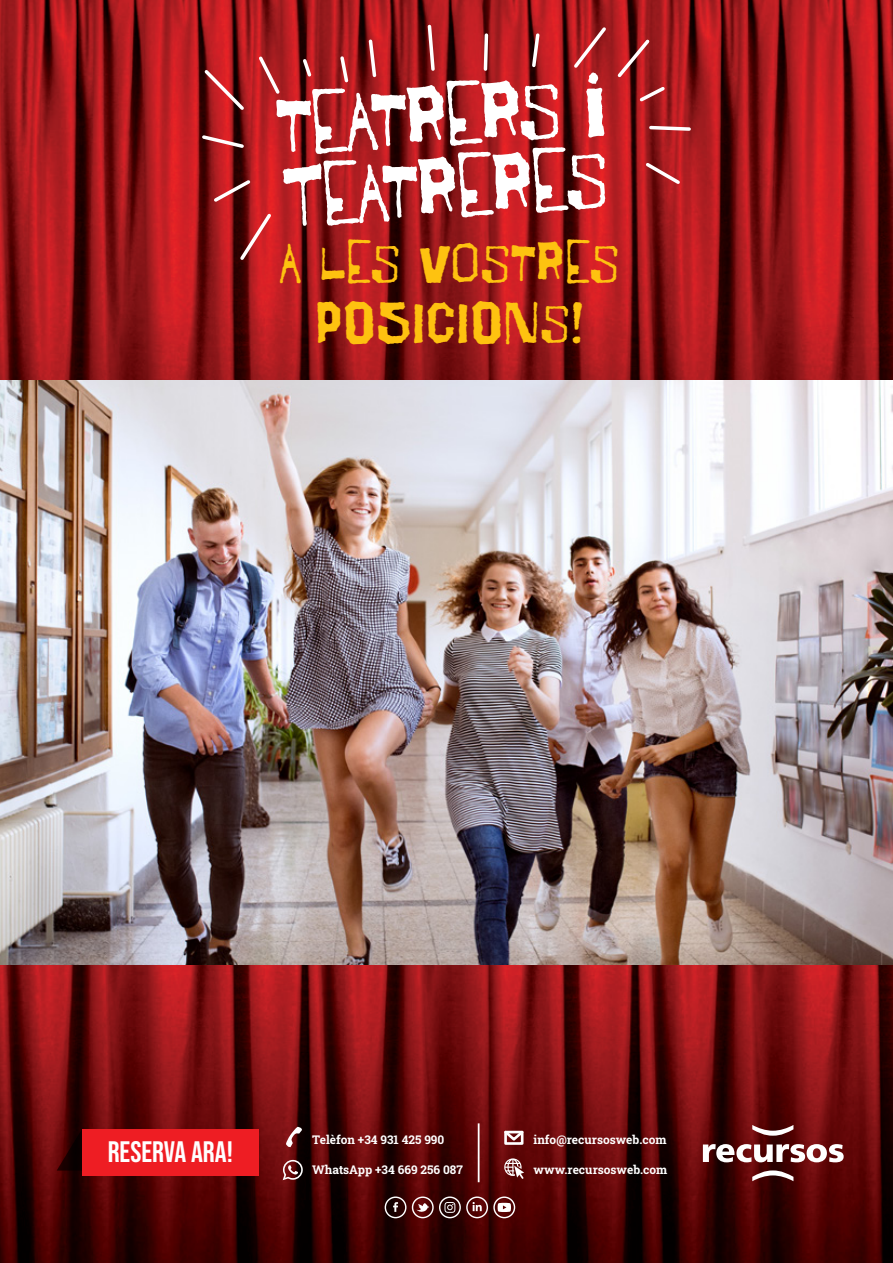
<style>
.page{position:relative;width:893px;height:1263px;background:#fff}
.page>*{position:absolute;margin:0;border:0;box-sizing:border-box;transform-origin:0 0}
.t1{font:67.65px "Folk Rough OT";color:#fff}
.t2{font:46.05px "Folk Rough OT";letter-spacing:-.01em;color:#fec210}
.t3{font:29.55px "Bebas Neue";color:#fff}
.t4{font:11.85px "Roboto Slab";color:#fff}
</style>
<div class="page">
<img style="left:0;top:0;width:893px;height:1263px">
<img style="left:0;top:381px;width:893px;height:584px">
<svg style="left:256px;top:54px;width:26px;height:43px"></svg>
<svg style="left:647px;top:124px;width:46px;height:9px"></svg>
<svg style="left:643px;top:160px;width:40px;height:27px"></svg>
<svg style="left:615px;top:36px;width:53px;height:68px;background:#a6292c"></svg>
<svg style="left:426px;top:23px;width:11px;height:50px"></svg>
<svg style="left:367px;top:37px;width:11px;height:42px"></svg>
<svg style="left:338px;top:54px;width:13px;height:31px"></svg>
<svg style="left:300px;top:56px;width:14px;height:23px"></svg>
<svg style="left:200px;top:133px;width:46px;height:17px"></svg>
<svg style="left:211px;top:177px;width:42px;height:28px"></svg>
<svg style="left:482px;top:32px;width:8px;height:41px"></svg>
<svg style="left:530px;top:31px;width:12px;height:38px"></svg>
<svg style="left:571px;top:24px;width:38px;height:47px;background:#b43135"></svg>
<svg style="left:237px;top:211px;width:37px;height:52px;background:#a92c2f"></svg>
<svg style="left:201px;top:67px;width:46px;height:46px;background:#9a292c"></svg>
<svg style="left:57px;top:1129px;width:25px;height:41px"></svg>
<div style="left:82px;top:1129px;width:177px;height:47px;background:#ee1d23"></div>
<svg style="left:703px;top:1144px;width:141px;height:18px"></svg>
<svg style="left:752px;top:1125px;width:41px;height:11px"></svg>
<svg style="left:752px;top:1170px;width:41px;height:11px"></svg>
<div style="left:412px;top:1196px;width:22px;height:22px;border:1px solid #fff;border-radius:50%"></div>
<svg style="left:416px;top:1203px;width:13px;height:9px"></svg>
<div style="left:439px;top:1196px;width:22px;height:22px;border:1px solid #fff;border-radius:50%"></div>
<div style="left:493px;top:1196px;width:22px;height:22px;border:1px solid #fff;border-radius:50%"></div>
<div style="left:466px;top:1196px;width:22px;height:22px;border:1px solid #fff;border-radius:50%"></div>
<div style="left:385px;top:1196px;width:21px;height:22px;border:1px solid #fff;border-radius:50%"></div>
<svg style="left:393px;top:1202px;width:5px;height:10px"></svg>
<svg style="left:444px;top:1202px;width:11px;height:11px"></svg>
<svg style="left:472px;top:1202px;width:10px;height:9px"></svg>
<svg style="left:498px;top:1203px;width:13px;height:9px"></svg>
<svg style="left:283px;top:1160px;width:20px;height:20px"></svg>
<div style="left:504px;top:1131px;width:19px;height:14px;border:3px solid #fff"></div>
<svg style="left:502px;top:1128px;width:24px;height:15px"></svg>
<svg style="left:504px;top:1158px;width:20px;height:21px"></svg>
<svg style="left:286px;top:1127px;width:16px;height:20px"></svg>
<hr style="left:478px;top:1123px;width:2px;height:59px;background:#fff">
<p class="t1" style="left:272px;top:79px;width:334px;rotate:-4deg">TEATRERS I</p>
<p class="t1" style="left:279px;top:151px;width:328px;rotate:-4deg">TEATRERES</p>
<p class="t2" style="left:279px;top:230px;width:342px">A LES VOSTRES</p>
<p class="t2" style="left:315px;top:290px;width:270px">POSICIONS!</p>
<p class="t3" style="left:108px;top:1135px;width:127px">RESERVA ARA!</p>
<p class="t4" style="left:312px;top:1131px;width:134px">Telèfon +34 931 425 990</p>
<p class="t4" style="left:533px;top:1131px;width:135px">info@recursosweb.com</p>
<p class="t4" style="left:312px;top:1162px;width:152px">WhatsApp +34 669 256 087</p>
<p class="t4" style="left:533px;top:1161px;width:135px">www.recursosweb.com</p>
</div>
